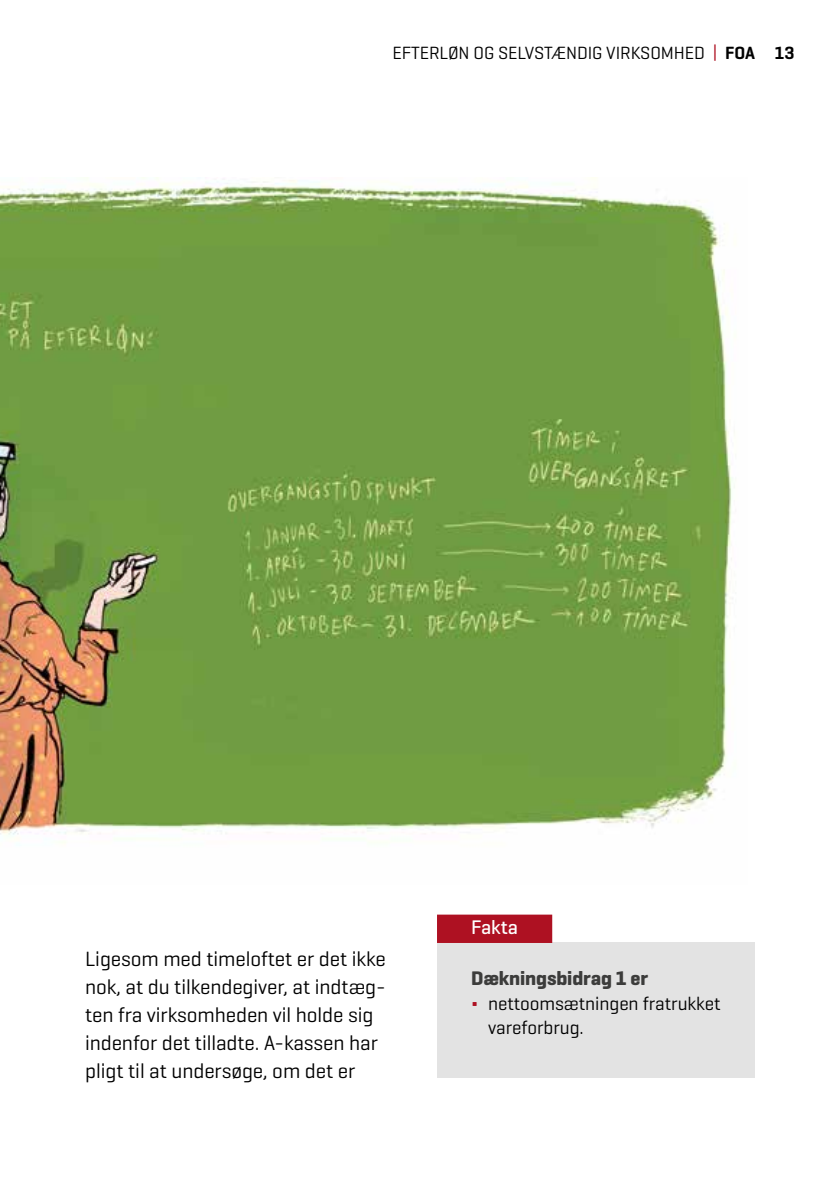
<style>
.page{position:relative;width:840px;height:1191px;background:#fff}
.page>*{position:absolute;margin:0;border:0;box-sizing:border-box;transform-origin:0 0}
.t1{font:21px/28px "Geogrotesque";letter-spacing:-.005em;color:#000}
.t2{font:700 20px "Geogrotesque";letter-spacing:-.005em;color:#3c3c3b}
.t3{font:500 20px "Geogrotesque";color:#fff}
.t4{font:19px/24px "Geogrotesque";letter-spacing:-.005em;color:#000}
.t5{font:18px "Geogrotesque";letter-spacing:-.005em;color:#000}
.s1{color:#ae1122}
.s2{font-weight:600}
</style>
<div class="page">
<img style="left:0;top:178px;width:732px;height:665px">
<div style="left:437px;top:942px;width:317px;height:136px;background:#e3e3e3"></div>
<div style="left:437px;top:914px;width:115px;height:29px;background:#ae1122"></div>
<p class="t5" style="left:392px;top:42px;width:403px">EFTERLØN OG SELVSTÆNDIG VIRKSOMHED <span class="s1">|</span> <span class="s2">FOA 13</span></p>
<p class="t1" style="left:85px;top:944px;width:302px">Ligesom med timeloftet er det ikke nok, at du tilkendegiver, at indtæg&shy;ten fra virksomheden vil holde sig indenfor det tilladte. A-kassen har pligt til at undersøge, om det er</p>
<p class="t3" style="left:471px;top:915px;width:48px">Fakta</p>
<p class="t2" style="left:471px;top:966px;width:178px">Dækningsbidrag 1 er</p>
<p class="t4" style="left:488px;top:991px;width:234px;text-indent:-17px"><span class="s1">∆</span> nettoomsætningen fratrukket vareforbrug.</p>
</div>
